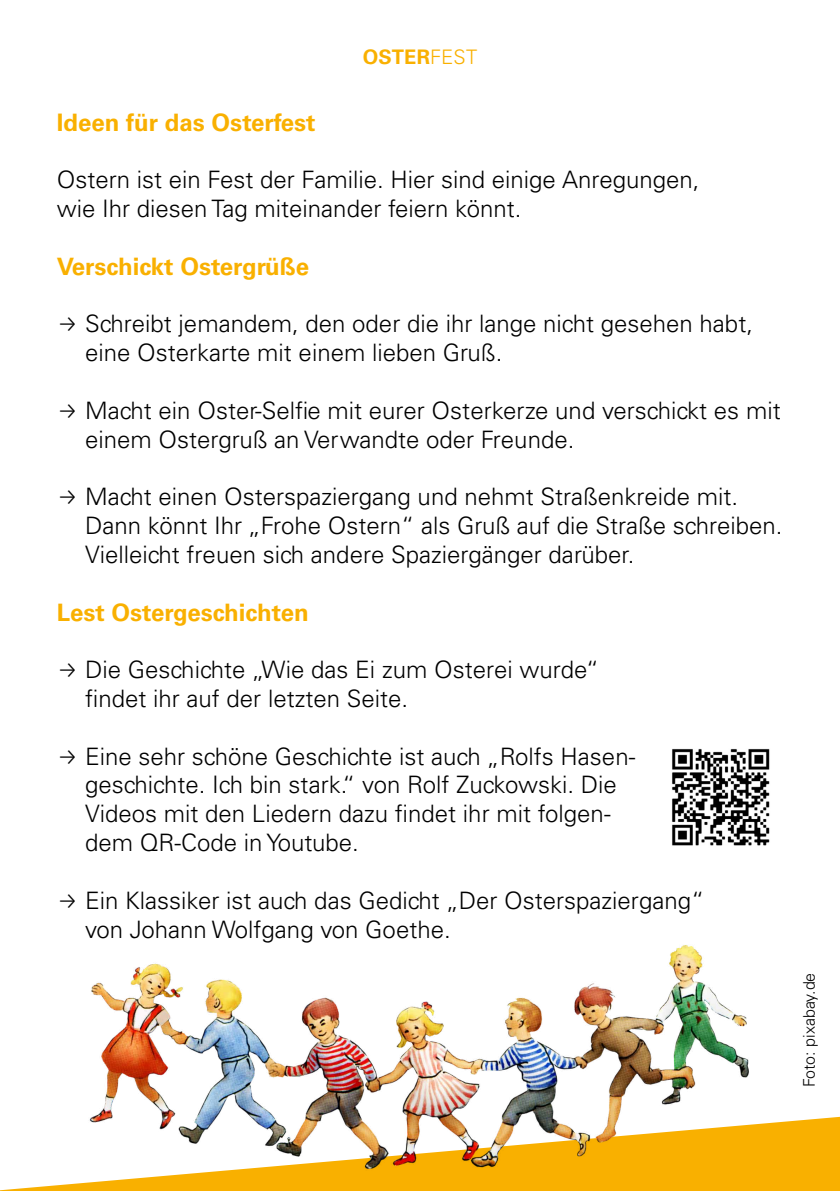
<style>
.page{position:relative;width:840px;height:1191px;background:#fff}
.page>*{position:absolute;margin:0;border:0;box-sizing:border-box;transform-origin:0 0}
.t1{font:300 24px/28.8px "Univers LT Std";color:#000}
.t2{font:700 24px "Univers LT Std";color:#f9b000}
.t3{font:700 20px "Univers LT Std";letter-spacing:.005em;color:#f9b000}
.t4{font:300 16px "Univers LT Std";color:#000}
.s1{font-weight:300}
.s2{font-family:"Fira Sans"}
</style>
<div class="page">
<svg style="left:0;top:1117px;width:839px;height:74px;fill:#f9b000"></svg>
<img style="left:672px;top:748px;width:98px;height:98px">
<img style="left:82px;top:945px;width:677px;height:242px">
<p class="t3" style="left:362px;top:45px;width:116px">OSTER<span class="s1">FEST</span></p>
<p class="t2" style="left:57px;top:108px;width:260px">Ideen für das Osterfest</p>
<p class="t1" style="left:57px;top:165px;width:644px">Ostern ist ein Fest der Familie. Hier sind einige Anregungen, wie Ihr diesen Tag miteinander feiern könnt.</p>
<p class="t2" style="left:57px;top:252px;width:254px">Verschickt Ostergrüße</p>
<p class="t1" style="left:85px;top:309px;width:669px;text-indent:-28px"><span class="s2">→</span> Schreibt jemandem, den oder die ihr lange nicht gesehen habt, eine Osterkarte mit einem lieben Gruß.</p>
<p class="t1" style="left:85px;top:396px;width:696px;text-indent:-28px"><span class="s2">→</span> Macht ein Oster-Selfie mit eurer Osterkerze und verschickt es mit einem Ostergruß an Verwandte oder Freunde.</p>
<p class="t1" style="left:85px;top:482px;width:698px;text-indent:-28px"><span class="s2">→</span> Macht einen Osterspaziergang und nehmt Straßenkreide mit.<br>Dann könnt Ihr „Frohe Ostern“ als Gruß auf die Straße schreiben.<br>Vielleicht freuen sich andere Spaziergänger darüber.</p>
<p class="t2" style="left:57px;top:598px;width:253px">Lest Ostergeschichten</p>
<p class="t1" style="left:85px;top:655px;width:515px;text-indent:-28px"><span class="s2">→</span> Die Geschichte „Wie das Ei zum Osterei wurde“ findet ihr auf der letzten Seite.</p>
<p class="t1" style="left:85px;top:741px;width:551px;text-indent:-28px"><span class="s2">→</span> Eine sehr schöne Geschichte ist auch „Rolfs Hasen&shy;geschichte. Ich bin stark.“ von Rolf Zuckowski. Die Videos mit den Liedern dazu findet ihr mit folgen&shy;dem QR-Code in Youtube.</p>
<p class="t1" style="left:85px;top:885px;width:620px;text-indent:-28px"><span class="s2">→</span> Ein Klassiker ist auch das Gedicht „Der Osterspaziergang“ von Johann Wolfgang von Goethe.</p>
<p class="t4" style="left:798px;top:1087px;width:116px;rotate:-90deg">Foto: pixabay.de</p>
</div>
